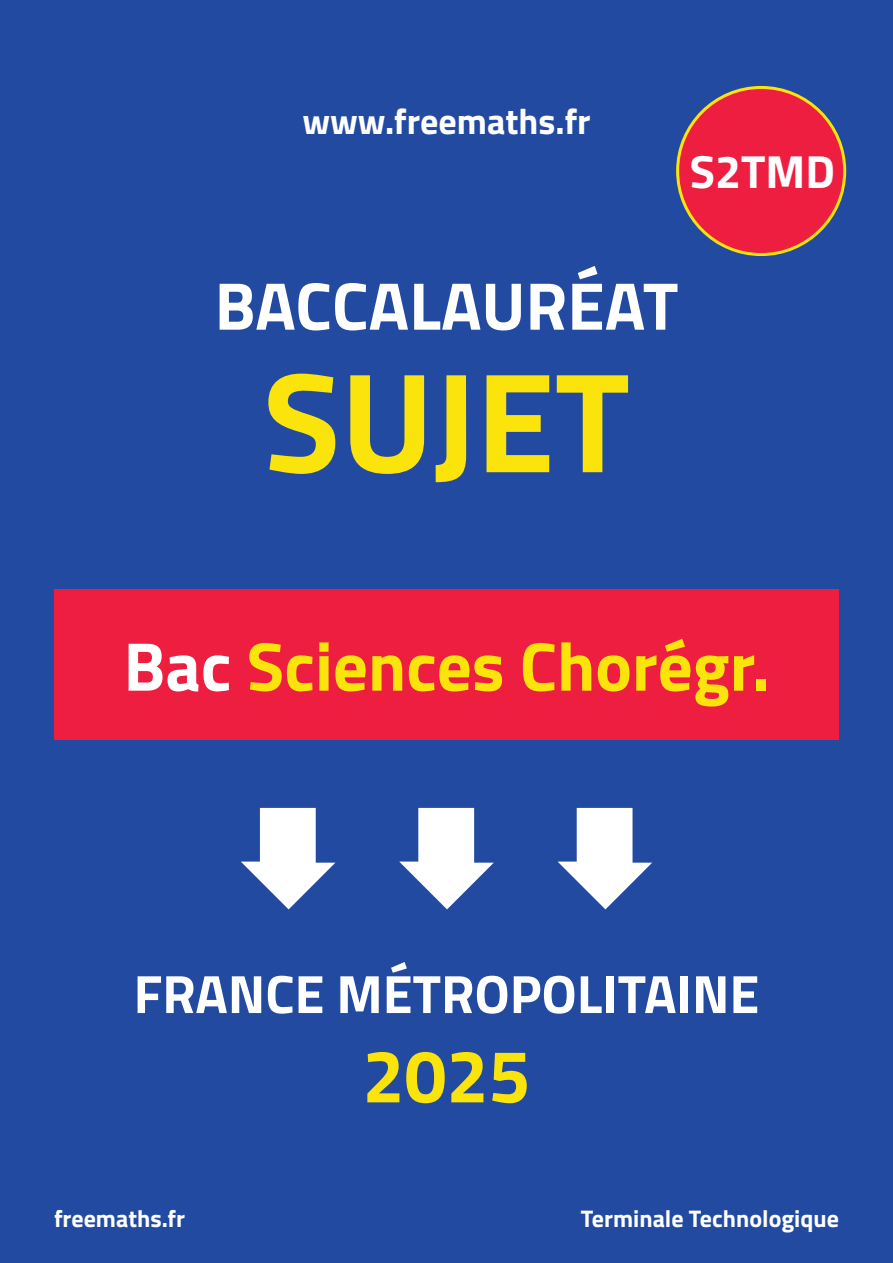
<style>
.page{position:relative;width:893px;height:1263px;background:#214aa0}
.page>*{position:absolute;margin:0;border:0;box-sizing:border-box;transform-origin:0 0}
.t1{font:700 142.5px "Titillium";color:#fbe30c}
.t2{font:700 75px "Titillium";color:#fbe30c}
.t3{font:700 69px "Titillium";color:#fbe30c}
.t4{font:700 67.5px "Titillium";color:#fff}
.t5{font:700 54px "Titillium";color:#fff}
.t6{font:700 46.5px "Titillium";color:#fff}
.t7{font:700 36px "Titillium";color:#fff}
.t8{font:700 24px "Titillium";color:#fff}
.s1{color:#fff}
</style>
<div class="page">
<svg style="left:241px;top:808px;width:94px;height:101px"></svg>
<svg style="left:399px;top:808px;width:95px;height:101px"></svg>
<svg style="left:558px;top:808px;width:94px;height:101px"></svg>
<div style="left:54px;top:589px;width:785px;height:151px;background:#ed1e40"></div>
<div style="left:678px;top:87px;width:167px;height:168px;background:#ed1e40;border-radius:50%"></div>
<h3 class="t7" style="left:302px;top:94px;width:290px">www.freemaths.fr</h3>
<h3 class="t6" style="left:690px;top:137px;width:147px">S2TMD</h3>
<h3 class="t4" style="left:215px;top:254px;width:465px">BACCALAURÉAT</h3>
<h1 class="t1" style="left:263px;top:313px;width:368px">SUJET</h1>
<h3 class="t3" style="left:123px;top:614px;width:647px"><span class="s1">Bac</span> Sciences Chorégr.</h3>
<p class="t5" style="left:134px;top:953px;width:627px">FRANCE MÉTROPOLITAINE</p>
<h2 class="t2" style="left:362px;top:1019px;width:169px">2025</h2>
<p class="t8" style="left:54px;top:1200px;width:133px">freemaths.fr</p>
<p class="t8" style="left:581px;top:1200px;width:260px">Terminale Technologique</p>
</div>
